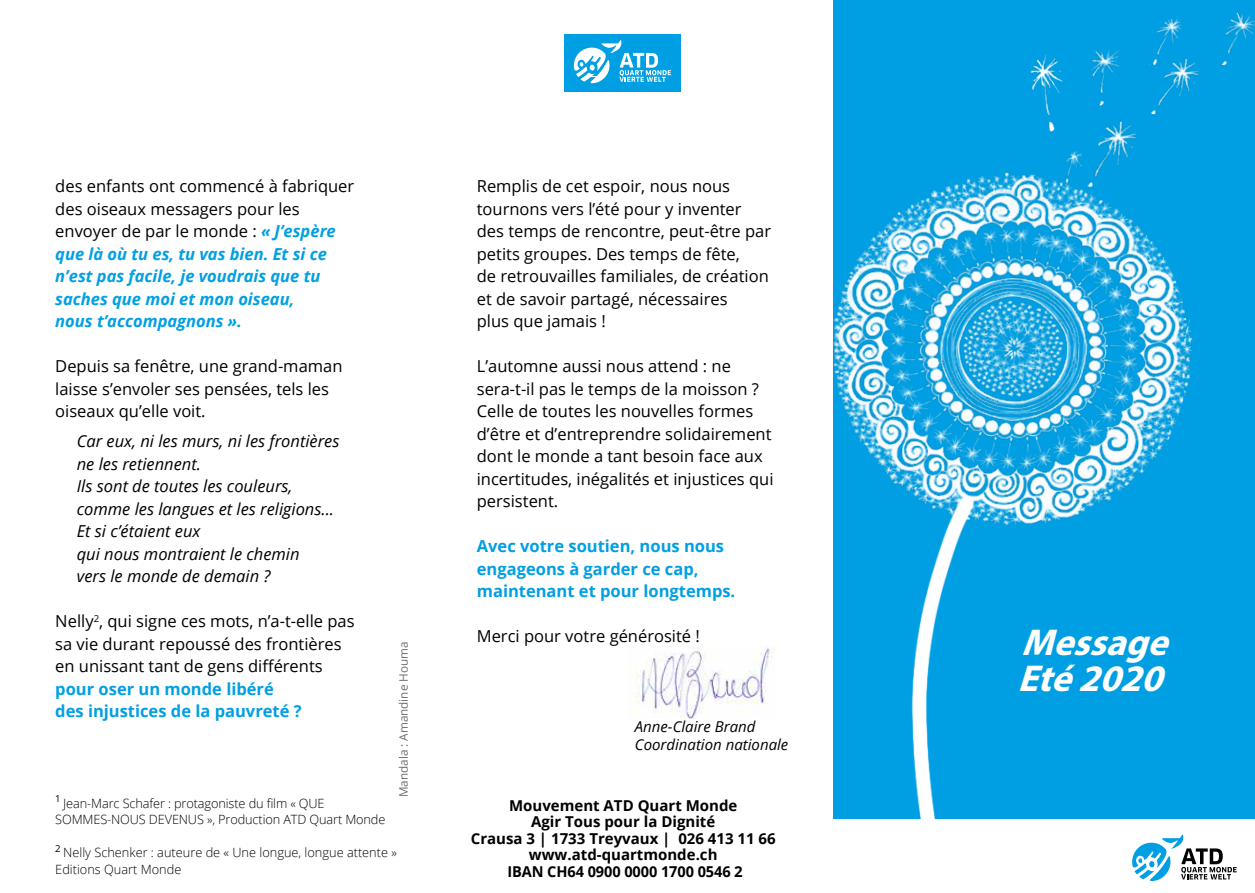
<style>
.page{position:relative;width:1255px;height:893px;background:#fff}
.page>*{position:absolute;margin:0;border:0;box-sizing:border-box;transform-origin:0 0}
.t1{font:italic 700 37.5px/35.5px "Myriad Pro";color:#fff}
.t2{font:16.5px/22.5px "Open Sans";color:#000}
.t3{font:italic 700 16.5px/22.5px "Open Sans";color:#009fe3}
.t4{font:italic 16.5px/22.5px "Open Sans";color:#000}
.t5{font:700 16.5px/22.5px "Open Sans";color:#009fe3}
.t6{font:700 15px/16.5px "Open Sans";color:#000;text-align:center}
.t7{font:italic 15px/18px "Open Sans";color:#000}
.t8{font:300 12.75px/16.5px "Open Sans";letter-spacing:-.01em;color:#000}
.t9{font:11.7px "Open Sans";color:#706f6f}
.s1{font-weight:400;font-style:normal;color:#000}
</style>
<div class="page">
<div style="left:833px;top:0;width:421px;height:893px;background:#009fe3"></div>
<img style="left:833px;top:172px;width:350px;height:348px">
<img style="left:1031px;top:55px;width:34px;height:77px">
<img style="left:1075px;top:122px;width:64px;height:69px">
<img style="left:1091px;top:49px;width:28px;height:57px">
<img style="left:1155px;top:19px;width:27px;height:40px">
<img style="left:1181px;top:305px;width:12px;height:129px">
<img style="left:1059px;top:151px;width:24px;height:34px">
<img style="left:1220px;top:12px;width:34px;height:54px">
<img style="left:1148px;top:59px;width:51px;height:56px">
<img style="left:894px;top:342px;width:163px;height:478px">
<div style="left:788px;top:820px;width:466px;height:73px;background:#fff"></div>
<svg style="left:1132px;top:834px;width:104px;height:47px"></svg>
<div style="left:564px;top:34px;width:116px;height:58px;background:#009fe3"></div>
<svg style="left:574px;top:40px;width:97px;height:43px"></svg>
<img style="left:631px;top:646px;width:143px;height:73px">
<p class="t3" style="left:55px;top:175px;width:300px"><span class="s1">des enfants ont commencé à fabriquer des oiseaux messagers pour les envoyer de par le monde :</span> « J’espère que là où tu es, tu vas bien. Et si ce n’est pas facile, je voudrais que tu saches que moi et mon oiseau,<br>nous t’accompagnons ».</p>
<p class="t2" style="left:55px;top:355px;width:289px">Depuis sa fenêtre, une grand-maman laisse s’envoler ses pensées, tels les oiseaux qu’elle voit.</p>
<p class="t4" style="left:77px;top:430px;width:264px">Car eux, ni les murs, ni les frontières ne les retiennent.<br>Ils sont de toutes les couleurs, comme les langues et les religions...<br>Et si c’étaient eux<br>qui nous montraient le chemin<br>vers le monde de demain ?</p>
<p class="t2" style="left:55px;top:610px;width:301px">Nelly<sup>2</sup>, qui signe ces mots, n’a-t-elle pas sa vie durant repoussé des frontières en unissant tant de gens différents</p>
<p class="t5" style="left:55px;top:677px;width:248px">pour oser un monde libéré des injustices de la pauvreté ?</p>
<p class="t8" style="left:55px;top:795px;width:331px"><sup>1</sup> Jean-Marc Schafer : protagoniste du film « QUE<br>SOMMES-NOUS DEVENUS », Production ATD Quart Monde</p>
<p class="t9" style="left:395px;top:797px;width:157px;rotate:-90deg">Mandala : Amandine Houma</p>
<p class="t8" style="left:55px;top:844px;width:343px"><sup>2</sup> Nelly Schenker : auteure de « Une longue, longue attente »<br>Editions Quart Monde</p>
<p class="t2" style="left:477px;top:174px;width:296px">Remplis de cet espoir, nous nous tournons vers l’été pour y inventer des temps de rencontre, peut-être par petits groupes. Des temps de fête,<br>de retrouvailles familiales, de création et de savoir partagé, nécessaires<br>plus que jamais !</p>
<p class="t2" style="left:477px;top:354px;width:298px">L’automne aussi nous attend : ne sera-t-il pas le temps de la moisson ?<br>Celle de toutes les nouvelles formes d’être et d’entreprendre solidairement dont le monde a tant besoin face aux incertitudes, inégalités et injustices qui persistent.</p>
<p class="t5" style="left:477px;top:534px;width:260px">Avec votre soutien, nous nous engageons à garder ce cap, maintenant et pour longtemps.</p>
<p class="t2" style="left:477px;top:624px;width:224px">Merci pour votre générosité !</p>
<p class="t7" style="left:635px;top:717px;width:155px">Anne-Claire Brand<br>Coordination nationale</p>
<p class="t6" style="left:471px;top:797px;width:306px">Mouvement ATD Quart Monde<br>Agir Tous pour la Dignité<br>Crausa 3 | 1733 Treyvaux | 026 413 11 66 www.atd-quartmonde.ch<br>IBAN CH64 0900 0000 1700 0546 2</p>
<h1 class="t1" style="left:1017px;top:624px;width:165px">Message<br>Eté2020</h1>
</div>
